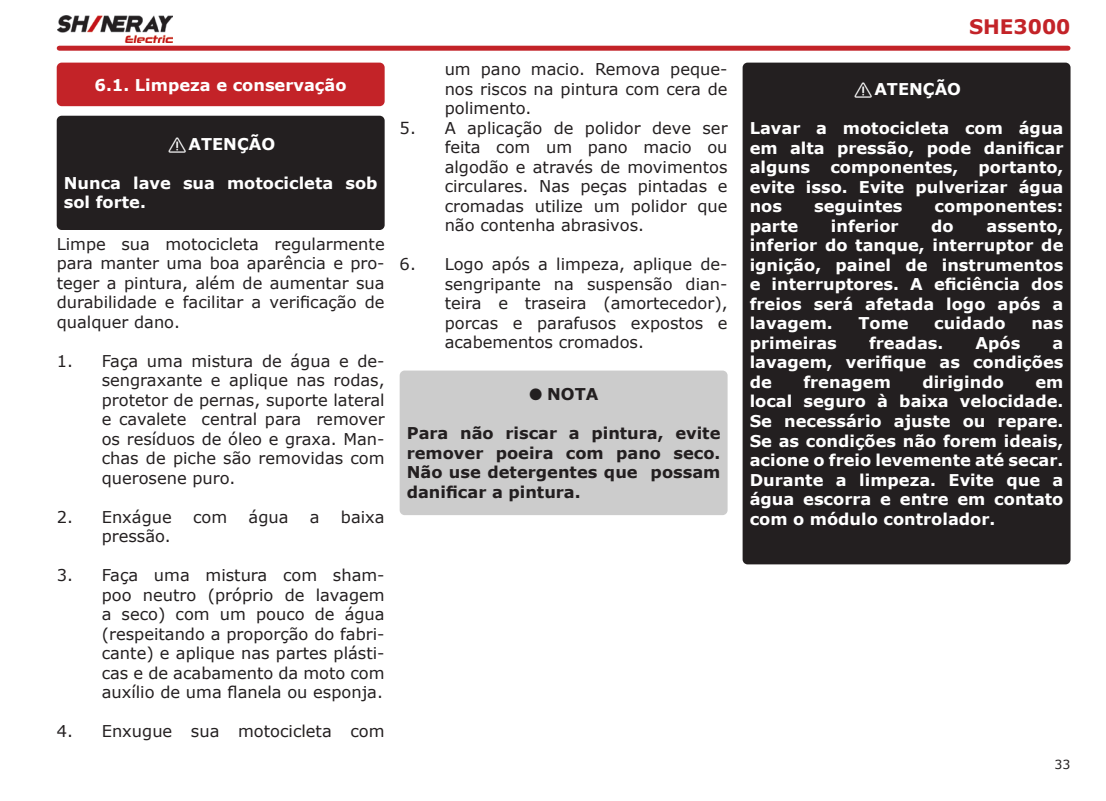
<style>
.page{position:relative;width:1106px;height:801px;background:#fff}
.page>*{position:absolute;margin:0;border:0;box-sizing:border-box;transform-origin:0 0}
.t1{font:700 20px "Verdana";color:#c32328}
.MANUAIS{font:16.25px/19.5px "Verdana";color:#231f20;text-align:justify}
.caixa_de_texto{font:700 16.25px/19.5px "Verdana";color:#fff;text-align:justify}
.caixa_de_texto-2{font:700 16.25px/19.5px "Verdana";color:#231f20;text-align:justify}
.sub_título{font:700 16.25px "Verdana";color:#fff}
.t2{font:12.5px "Verdana";color:#231f20}
</style>
<div class="page">
<img style="left:57px;top:16px;width:115px;height:26px">
<div style="left:59px;top:46px;width:1009px;height:5px;background:#c32328"></div>
<div style="left:57px;top:63px;width:327px;height:43px;background:#c32328;border-radius:5px"></div>
<div style="left:57px;top:116px;width:327px;height:114px;background:#231f20;border-radius:5px"></div>
<div style="left:742px;top:63px;width:328px;height:501px;background:#231f20;border-radius:5px"></div>
<div style="left:399px;top:370px;width:328px;height:145px;background:#ccc;border-radius:5px"></div>
<p class="sub_título" style="left:94px;top:73px;width:253px">6.1. Limpeza e conservação</p>
<p class="caixa_de_texto" style="left:166px;top:134px;width:111px">⚠ATENÇÃO</p>
<p class="caixa_de_texto" style="left:64px;top:173px;width:315px">Nunca lave sua motocicleta sob sol forte.</p>
<p class="MANUAIS" style="left:57px;top:234px;width:329px">Limpe sua motocicleta regularmente para manter uma boa aparência e pro&shy;teger a pintura, além de aumentar sua durabilidade e facilitar a verificação de qualquer dano.</p>
<p class="MANUAIS" style="left:102px;top:351px;width:284px;text-indent:-45px">1. Faça uma mistura de água e de&shy;sengraxante e aplique nas rodas, protetor de pernas, suporte lateral e cavalete central para remover os resíduos de óleo e graxa. Man&shy;chas de piche são removidas com querosene puro.</p>
<p class="MANUAIS" style="left:57px;top:507px;width:117px">2. Enxágue</p>
<p class="MANUAIS" style="left:193px;top:507px;width:36px">com</p>
<p class="MANUAIS" style="left:248px;top:507px;width:41px">água</p>
<p class="MANUAIS" style="left:310px;top:507px;width:11px">a</p>
<p class="MANUAIS" style="left:341px;top:507px;width:45px">baixa</p>
<p class="MANUAIS" style="left:102px;top:526px;width:71px">pressão.</p>
<p class="MANUAIS" style="left:102px;top:565px;width:284px;text-indent:-45px">3. Faça uma mistura com sham&shy;poo neutro (próprio de lavagem a seco) com um pouco de água (respeitando a proporção do fabri&shy;cante) e aplique nas partes plásti&shy;cas e de acabamento da moto com auxílio de uma flanela ou esponja.</p>
<p class="MANUAIS" style="left:57px;top:721px;width:329px">4. Enxugue sua motocicleta com</p>
<p class="MANUAIS" style="left:444px;top:59px;width:284px">um pano macio. Remova peque&shy;nos riscos na pintura com cera de polimento.</p>
<p class="MANUAIS" style="left:444px;top:118px;width:284px;text-indent:-45px">5. A aplicação de polidor deve ser feita com um pano macio ou algodão e através de movimentos circulares. Nas peças pintadas e cromadas utilize um polidor que não contenha abrasivos.</p>
<p class="MANUAIS" style="left:444px;top:254px;width:284px;text-indent:-45px">6. Logo após a limpeza, aplique de&shy;sengripante na suspensão dian&shy;teira e traseira (amortecedor), porcas e parafusos expostos e acabementos cromados.</p>
<p class="caixa_de_texto-2" style="left:529px;top:384px;width:71px">● NOTA</p>
<p class="caixa_de_texto-2" style="left:407px;top:423px;width:315px">Para não riscar a pintura, evite remover poeira com pano seco.<br>Não use detergentes que possam danificar a pintura.</p>
<p class="t1" style="left:969px;top:13px;width:103px">SHE3000</p>
<p class="caixa_de_texto" style="left:852px;top:79px;width:111px">⚠ATENÇÃO</p>
<p class="caixa_de_texto" style="left:749px;top:118px;width:315px">Lavar a motocicleta com água em alta pressão, pode danificar alguns componentes, portanto, evite isso. Evite pulverizar água nos</p>
<p class="caixa_de_texto" style="left:814px;top:196px;width:90px">seguintes</p>
<p class="caixa_de_texto" style="left:934px;top:196px;width:130px">componentes:</p>
<p class="caixa_de_texto" style="left:749px;top:216px;width:50px">parte</p>
<p class="caixa_de_texto" style="left:831px;top:216px;width:69px">inferior</p>
<p class="caixa_de_texto" style="left:931px;top:216px;width:24px">do</p>
<p class="caixa_de_texto" style="left:749px;top:216px;width:315px;text-indent:237px">assento, inferior do tanque, interruptor de ignição, painel de instrumentos e interruptores. A eficiência dos freios será afetada logo após a lavagem.</p>
<p class="caixa_de_texto" style="left:858px;top:313px;width:52px">Tome</p>
<p class="caixa_de_texto" style="left:934px;top:313px;width:73px">cuidado</p>
<p class="caixa_de_texto" style="left:1031px;top:313px;width:34px">nas</p>
<p class="caixa_de_texto" style="left:749px;top:333px;width:89px">primeiras</p>
<p class="caixa_de_texto" style="left:869px;top:333px;width:76px">freadas.</p>
<p class="caixa_de_texto" style="left:975px;top:333px;width:46px">Após</p>
<p class="caixa_de_texto" style="left:749px;top:333px;width:315px;text-indent:303px">a lavagem, verifique as condições de</p>
<p class="caixa_de_texto" style="left:803px;top:372px;width:89px">frenagem</p>
<p class="caixa_de_texto" style="left:922px;top:372px;width:83px">dirigindo</p>
<p class="caixa_de_texto" style="left:749px;top:372px;width:315px;text-indent:286px">em local seguro à baixa velocidade.<br>Se necessário ajuste ou repare.<br>Se as condições não forem ideais, acione o freio levemente até secar.<br>Durante a limpeza. Evite que a água escorra e entre em contato com o módulo controlador.</p>
<p class="t2" style="left:1054px;top:755px;width:17px">33</p>
</div>
